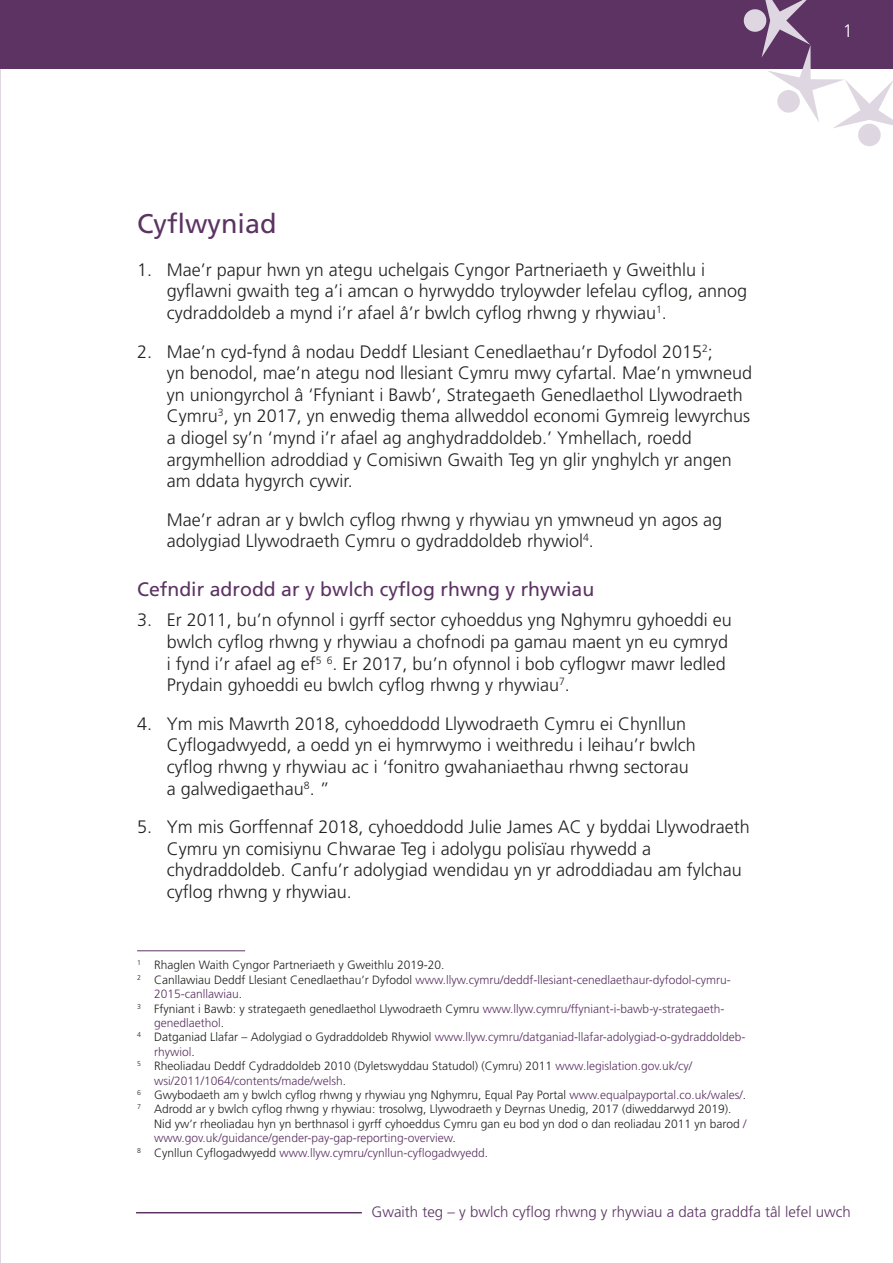
<style>
.page{position:relative;width:893px;height:1263px;background:#fff}
.page>*{position:absolute;margin:0;border:0;box-sizing:border-box;transform-origin:0 0}
.H1_Heading{font:27px "Frutiger LT Std";color:#5c3363}
.H2_Sub_Heading{font:19.5px "Frutiger LT Std";color:#5c3363}
.Indented_Text{font:300 18px/21.6px "Frutiger LT Std";color:#222221}
.t1{font:300 18px "Frutiger LT Std";color:#fff}
.t2{font:300 15px "Frutiger LT Std";color:#5c3363}
.Footnotes{font:300 12px/14.4px "Frutiger LT Std";color:#222221}
.Footnotes-2{font:300 12px/14.4px "Frutiger LT Std";color:#5c3363}
.s1{color:#222221}
.s2{color:#5c3363}
</style>
<div class="page">
<div style="left:0;top:0;width:893px;height:68px;background:#5c3363"></div>
<svg style="left:743px;top:0;width:150px;height:146px"></svg>
<hr style="left:137px;top:950px;width:108px;height:1px;background:#5c3363">
<hr style="left:136px;top:1212px;width:226px;height:1px;background:#5c3363">
<h1 class="H1_Heading" style="left:137px;top:208px;width:141px">Cyflwyniad</h1>
<p class="Indented_Text" style="left:167px;top:259px;width:582px;text-indent:-30px">1. Mae’r papur hwn yn ategu uchelgais Cyngor Partneriaeth y Gweithlu i gyflawni gwaith teg a’i amcan o hyrwyddo tryloywder lefelau cyflog, annog cydraddoldeb a mynd i’r afael â’r bwlch cyflog rhwng y rhywiau<sup>1</sup>.</p>
<p class="Indented_Text" style="left:167px;top:341px;width:587px;text-indent:-30px">2. Mae’n cyd-fynd â nodau Deddf Llesiant Cenedlaethau’r Dyfodol 2015<sup>2</sup>;<br>yn benodol, mae’n ategu nod llesiant Cymru mwy cyfartal. Mae’n ymwneud yn uniongyrchol â ‘Ffyniant i Bawb’, Strategaeth Genedlaethol Llywodraeth Cymru<sup>3</sup>, yn 2017, yn enwedig thema allweddol economi Gymreig lewyrchus a diogel sy’n ‘mynd i’r afael ag anghydraddoldeb.’ Ymhellach, roedd argymhellion adroddiad y Comisiwn Gwaith Teg yn glir ynghylch yr angen am ddata hygyrch cywir.</p>
<p class="Indented_Text" style="left:167px;top:509px;width:557px">Mae’r adran ar y bwlch cyflog rhwng y rhywiau yn ymwneud yn agos ag adolygiad Llywodraeth Cymru o gydraddoldeb rhywiol<sup>4</sup>.</p>
<h2 class="H2_Sub_Heading" style="left:137px;top:578px;width:459px">Cefndir adrodd ar y bwlch cyflog rhwng y rhywiau</h2>
<p class="Indented_Text" style="left:167px;top:610px;width:566px;text-indent:-30px">3. Er 2011, bu’n ofynnol i gyrff sector cyhoeddus yng Nghymru gyhoeddi eu bwlch cyflog rhwng y rhywiau a chofnodi pa gamau maent yn eu cymryd i fynd i’r afael ag ef<sup>5</sup> <sup>6</sup>. Er 2017, bu’n ofynnol i bob cyflogwr mawr ledled Prydain gyhoeddi eu bwlch cyflog rhwng y rhywiau<sup>7</sup>.</p>
<p class="Indented_Text" style="left:167px;top:713px;width:530px;text-indent:-30px">4. Ym mis Mawrth 2018, cyhoeddodd Llywodraeth Cymru ei Chynllun Cyflogadwyedd, a oedd yn ei hymrwymo i weithredu i leihau’r bwlch cyflog rhwng y rhywiau ac i ‘fonitro gwahaniaethau rhwng sectorau a galwedigaethau<sup>8</sup>. ”</p>
<p class="Indented_Text" style="left:167px;top:816px;width:584px;text-indent:-30px">5. Ym mis Gorffennaf 2018, cyhoeddodd Julie James AC y byddai Llywodraeth Cymru yn comisiynu Chwarae Teg i adolygu polisïau rhywedd a chydraddoldeb. Canfu’r adolygiad wendidau yn yr adroddiadau am fylchau cyflog rhwng y rhywiau.</p>
<p class="Footnotes" style="left:137px;top:958px;width:309px"><sup>1</sup> Rhaglen Waith Cyngor Partneriaeth y Gweithlu 2019-20.</p>
<p class="Footnotes-2" style="left:154px;top:973px;width:578px;text-indent:-17px"><sup>2</sup> <span class="s1">Canllawiau Deddf Llesiant Cenedlaethau’r Dyfodol</span> www.llyw.cymru/deddf-llesiant-cenedlaethaur-dyfodol-cymru-<br>2015-canllawiau<span class="s1">.</span></p>
<p class="Footnotes-2" style="left:154px;top:1001px;width:572px;text-indent:-17px"><sup>3</sup> <span class="s1">Ffyniant i Bawb: y strategaeth genedlaethol Llywodraeth Cymru</span> www.llyw.cymru/ffyniant-i-bawb-y-strategaeth&shy;genedlaethol<span class="s1">.</span></p>
<p class="Footnotes-2" style="left:154px;top:1030px;width:593px;text-indent:-17px"><sup>4</sup> <span class="s1">Datganiad Llafar – Adolygiad o Gydraddoldeb Rhywiol</span> www.llyw.cymru/datganiad-llafar-adolygiad-o-gydraddoldeb&shy;rhywiol<span class="s1">.</span></p>
<p class="Footnotes" style="left:154px;top:1059px;width:539px;text-indent:-17px"><sup>5</sup> Rheoliadau Deddf Cydraddoldeb 2010 (Dyletswyddau Statudol) (Cymru) 2011 <span class="s2">www.legislation.gov.uk/cy/ wsi/2011/1064/contents/made/welsh</span>.</p>
<p class="Footnotes" style="left:137px;top:1088px;width:611px"><sup>6</sup> Gwybodaeth am y bwlch cyflog rhwng y rhywiau yng Nghymru, Equal Pay Portal <span class="s2">www.equalpayportal.co.uk/wales/</span>.</p>
<p class="Footnotes" style="left:154px;top:1102px;width:594px;text-indent:-17px"><sup>7</sup> Adrodd ar y bwlch cyflog rhwng y rhywiau: trosolwg, Llywodraeth y Deyrnas Unedig, 2017 (diweddarwyd 2019).<br>Nid yw’r rheoliadau hyn yn berthnasol i gyrff cyhoeddus Cymru gan eu bod yn dod o dan reoliadau 2011 yn barod <span class="s2">/ www.gov.uk/guidance/gender-pay-gap-reporting-overview</span>.</p>
<p class="Footnotes-2" style="left:137px;top:1145px;width:353px"><sup>8</sup> <span class="s1">Cynllun Cyflogadwyedd</span> www.llyw.cymru/cynllun-cyflogadwyedd<span class="s1">.</span></p>
<p class="t1" style="left:843px;top:21px;width:12px">1</p>
<p class="t2" style="left:372px;top:1203px;width:481px">Gwaith teg – y bwlch cyflog rhwng y rhywiau a data graddfa tâl lefel uwch</p>
</div>
